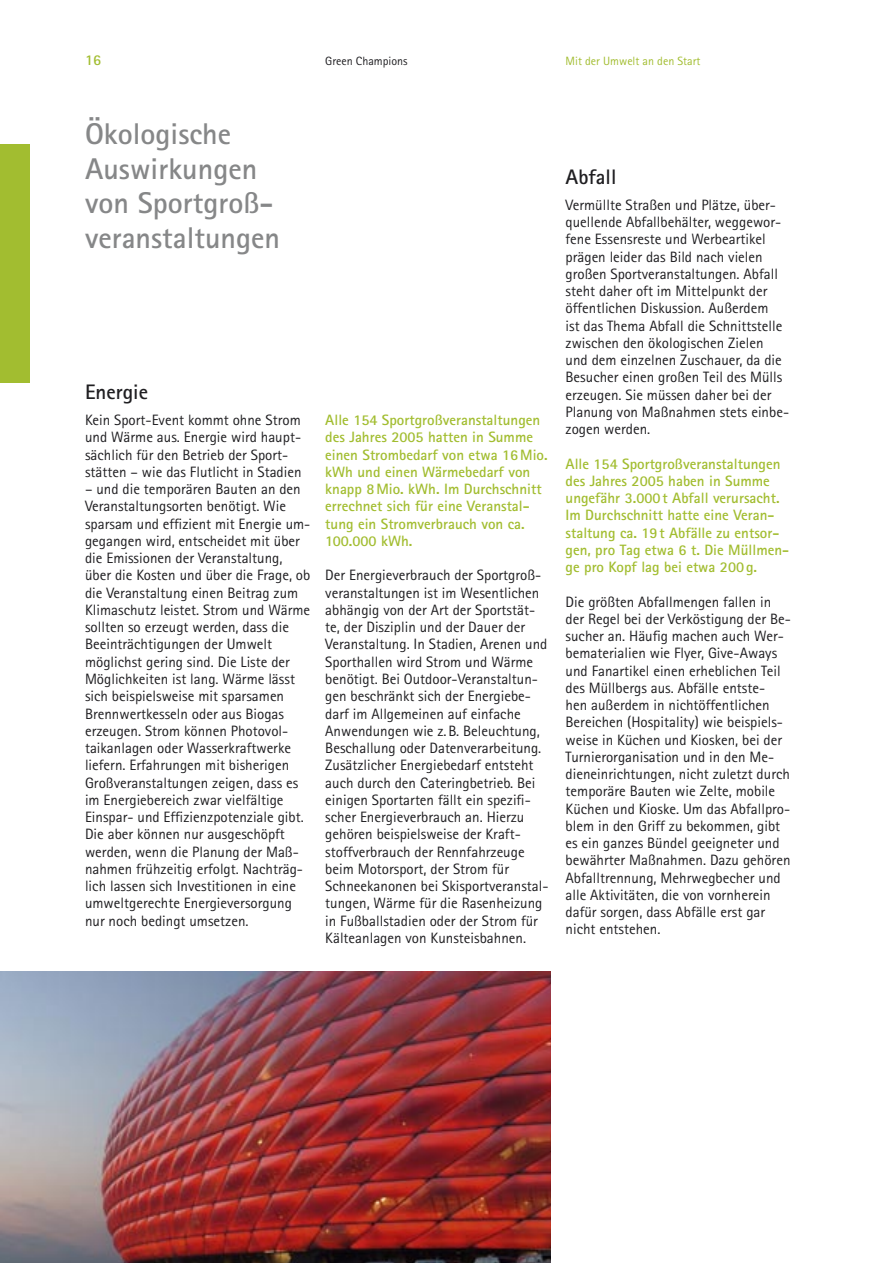
<style>
.page{position:relative;width:893px;height:1263px;background:#fff}
.page>*{position:absolute;margin:0;border:0;box-sizing:border-box;transform-origin:0 0}
.t1{font:700 30px/34.5px "Rotis Sans Serif";color:#868788}
.t2{font:700 21px "Rotis Sans Serif";color:#1f1e21}
.t3{font:15px/17.2px "Rotis Sans Serif";color:#1f1e21}
.t4{font:700 15px/17.2px "Rotis Sans Serif";color:#a2bd30}
.t5{font:12px "Rotis Sans Serif";color:#a2bd30}
.t6{font:12px "Rotis Sans Serif";color:#1f1e21}
</style>
<div class="page">
<div style="left:0;top:145px;width:30px;height:238px;background:#a2bd30"></div>
<img style="left:0;top:971px;width:551px;height:292px">
<p class="t4" style="left:85px;top:51px;width:18px">16</p>
<p class="t6" style="left:325px;top:54px;width:84px">Green Champions</p>
<p class="t5" style="left:566px;top:54px;width:137px">Mit der Umwelt an den Start</p>
<h1 class="t1" style="left:85px;top:116px;width:196px">Ökologische<br>Auswirkungen von Sportgroß&shy;veranstaltungen</h1>
<h2 class="t2" style="left:85px;top:379px;width:64px">Energie</h2>
<p class="t3" style="left:85px;top:411px;width:218px">Kein Sport-Event kommt ohne Strom und Wärme aus. Energie wird haupt&shy;sächlich für den Betrieb der Sport&shy;stätten – wie das Flutlicht in Stadien</p>
<p class="t3" style="left:85px;top:480px;width:227px">– und die temporären Bauten an den Veranstaltungsorten benötigt. Wie sparsam und effizient mit Energie um&shy;gegangen wird, entscheidet mit über die Emissionen der Veranstaltung, über die Kosten und über die Frage, ob die Veranstaltung einen Beitrag zum Klimaschutz leistet. Strom und Wärme sollten so erzeugt werden, dass die Beeinträchtigungen der Umwelt möglichst gering sind. Die Liste der Möglichkeiten ist lang. Wärme lässt sich beispielsweise mit sparsamen Brennwertkesseln oder aus Biogas erzeugen. Strom können Photovol&shy;taikanlagen oder Wasserkraftwerke liefern. Erfahrungen mit bisherigen Großveranstaltungen zeigen, dass es im Energiebereich zwar vielfältige Einspar- und Effizienzpotenziale gibt.<br>Die aber können nur ausgeschöpft werden, wenn die Planung der Maß&shy;nahmen frühzeitig erfolgt. Nachträg&shy;lich lassen sich Investitionen in eine umweltgerechte Energieversorgung nur noch bedingt umsetzen.</p>
<p class="t4" style="left:325px;top:411px;width:224px">Alle 154 Sportgroßveranstaltungen des Jahres 2005 hatten in Summe einen Strombedarf von etwa 16 Mio. kWh und einen Wärmebedarf von knapp 8 Mio. kWh. Im Durchschnitt errechnet sich für eine Veranstal&shy;tung ein Stromverbrauch von ca.<br>100.000 kWh.</p>
<p class="t3" style="left:325px;top:567px;width:225px">Der Energieverbrauch der Sportgroß&shy;veranstaltungen ist im Wesentlichen abhängig von der Art der Sportstät&shy;te, der Disziplin und der Dauer der Veranstaltung. In Stadien, Arenen und Sporthallen wird Strom und Wärme benötigt. Bei Outdoor-Veranstaltun&shy;gen beschränkt sich der Energiebe&shy;darf im Allgemeinen auf einfache Anwendungen wie z. B. Beleuchtung, Beschallung oder Datenverarbeitung.<br>Zusätzlicher Energiebedarf entsteht auch durch den Cateringbetrieb. Bei einigen Sportarten fällt ein spezifi&shy;scher Energieverbrauch an. Hierzu gehören beispielsweise der Kraft&shy;stoffverbrauch der Rennfahrzeuge beim Motorsport, der Strom für Schneekanonen bei Skisportveranstal&shy;tungen, Wärme für die Rasenheizung in Fußballstadien oder der Strom für Kälteanlagen von Kunsteisbahnen.</p>
<h2 class="t2" style="left:566px;top:164px;width:52px">Abfall</h2>
<p class="t3" style="left:566px;top:196px;width:225px">Vermüllte Straßen und Plätze, über&shy;quellende Abfallbehälter, weggewor&shy;fene Essensreste und Werbeartikel prägen leider das Bild nach vielen großen Sportveranstaltungen. Abfall steht daher oft im Mittelpunkt der öffentlichen Diskussion. Außerdem<br>ist das Thema Abfall die Schnittstelle zwischen den ökologischen Zielen und dem einzelnen Zuschauer, da die Besucher einen großen Teil des Mülls erzeugen. Sie müssen daher bei der Planung von Maßnahmen stets einbe&shy;zogen werden.</p>
<p class="t4" style="left:566px;top:455px;width:225px">Alle 154 Sportgroßveranstaltungen des Jahres 2005 haben in Summe ungefähr 3.000 t Abfall verursacht.<br>Im Durchschnitt hatte eine Veran&shy;staltung ca. 19 t Abfälle zu entsor&shy;gen, pro Tag etwa 6 t. Die Müllmen&shy;ge pro Kopf lag bei etwa 200 g.</p>
<p class="t3" style="left:566px;top:593px;width:227px">Die größten Abfallmengen fallen in der Regel bei der Verköstigung der Be&shy;sucher an. Häufig machen auch Wer&shy;bematerialien wie Flyer, Give-Aways und Fanartikel einen erheblichen Teil des Müllbergs aus. Abfälle entste-<br>hen außerdem in nichtöffentlichen Bereichen (Hospitality) wie beispiels&shy;weise in Küchen und Kiosken, bei der Turnierorganisation und in den Me&shy;dieneinrichtungen, nicht zuletzt durch temporäre Bauten wie Zelte, mobile Küchen und Kioske. Um das Abfallpro&shy;blem in den Griff zu bekommen, gibt es ein ganzes Bündel geeigneter und bewährter Maßnahmen. Dazu gehören Abfalltrennung, Mehrwegbecher und alle Aktivitäten, die von vornherein dafür sorgen, dass Abfälle erst gar nicht entstehen.</p>
</div>
